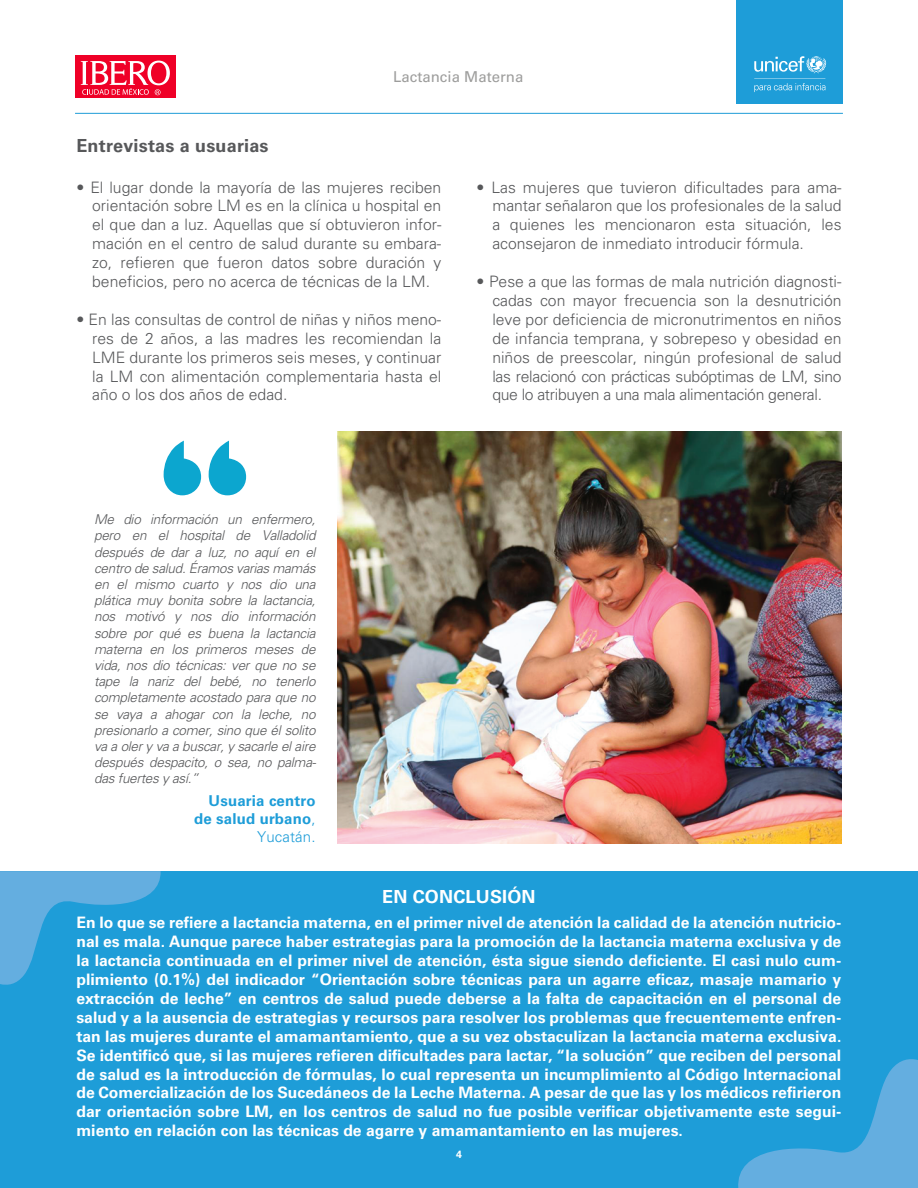
<style>
.page{position:relative;width:918px;height:1188px;background:#fff}
.page>*{position:absolute;margin:0;border:0;box-sizing:border-box;transform-origin:0 0}
.t1{font:700 18px "Univers";letter-spacing:.01em;color:#57585a}
.t2{font:700 18px "Univers";letter-spacing:.01em;color:#fff}
.t3{font:700 15.75px/18.9px "Univers";color:#fff;text-align:justify}
.t4{font:300 15.75px/18.9px "Univers";color:#57585a;text-align:justify}
.t5{font:700 15px/18px "Univers";letter-spacing:.01em;color:#1e9dd8;text-align:right}
.t6{font:15px "Univers";color:#9d9d9c}
.t7{font:italic 300 13.5px/16.2px "Univers";letter-spacing:-.02em;color:#57585a;text-align:justify}
.t8{font:700 10.5px "Univers";color:#fff}
.s1{font-weight:300}
</style>
<div class="page">
<div style="left:736px;top:0;width:107px;height:103px;background:#1e9dd8"></div>
<hr style="left:75px;top:113px;width:768px;height:1px;background:#1e9dd8">
<div style="left:75px;top:55px;width:100px;height:43px;background:#ef0027"></div>
<svg style="left:81px;top:61px;width:89px;height:34px"></svg>
<svg style="left:754px;top:56px;width:72px;height:36px"></svg>
<svg style="left:164px;top:441px;width:82px;height:54px"></svg>
<div style="left:0;top:871px;width:918px;height:317px;background:#1e9dd8"></div>
<svg style="left:0;top:871px;width:161px;height:114px"></svg>
<svg style="left:738px;top:1059px;width:180px;height:129px"></svg>
<img style="left:337px;top:432px;width:504px;height:411px">
<p class="t1" style="left:76px;top:135px;width:194px">Entrevistas a usuarias</p>
<p class="t6" style="left:393px;top:68px;width:132px">Lactancia Materna</p>
<p class="t4" style="left:92px;top:177px;width:351px;text-indent:-16px">• El lugar donde la mayoría de las mujeres reciben orientación sobre LM es en la clínica u hospital en el que dan a luz. Aquellas que sí obtuvieron infor&shy;mación en el centro de salud durante su embara&shy;zo, refieren que fueron datos sobre duración y beneficios, pero no acerca de técnicas de la LM.</p>
<p class="t4" style="left:92px;top:310px;width:351px;text-indent:-16px">• En las consultas de control de niñas y niños meno&shy;res de 2 años, a las madres les recomiendan la LME durante los primeros seis meses, y continuar la LM con alimentación complementaria hasta el año o los dos años de edad.</p>
<p class="t4" style="left:492px;top:177px;width:351px;text-indent:-16px">• Las mujeres que tuvieron dificultades para ama&shy;mantar señalaron que los profesionales de la salud a quienes les mencionaron esta situación, les aconsejaron de inmediato introducir fórmula.</p>
<p class="t4" style="left:492px;top:272px;width:351px;text-indent:-16px">• Pese a que las formas de mala nutrición diagnosti&shy;cadas con mayor frecuencia son la desnutrición leve por deficiencia de micronutrimentos en niños de infancia temprana, y sobrepeso y obesidad en niños de preescolar, ningún profesional de salud las relacionó con prácticas subóptimas de LM, sino que lo atribuyen a una mala alimentación general.</p>
<p class="t7" style="left:94px;top:511px;width:224px">Me dio información un enfermero, pero en el hospital de Valladolid después de dar a luz, no aquí en el centro de salud. Éramos varias mamás en el mismo cuarto y nos dio una plática muy bonita sobre la lactancia, nos motivó y nos dio información sobre por qué es buena la lactancia materna en los primeros meses de vida, nos dio técnicas: ver que no se tape la nariz del bebé, no tenerlo completamente acostado para que no se vaya a ahogar con la leche, no presionarlo a comer, sino que él solito va a oler y va a buscar, y sacarle el aire después despacito, o sea, no palma&shy;das fuertes y así.”</p>
<p class="t5" style="left:194px;top:791px;width:123px">Usuaria centro de salud urbano<span class="s1">,<br>Yucatán.</span></p>
<p class="t2" style="left:382px;top:886px;width:155px">EN CONCLUSIÓN</p>
<p class="t3" style="left:76px;top:913px;width:766px">En lo que se refiere a lactancia materna, en el primer nivel de atención la calidad de la atención nutricio&shy;nal es mala. Aunque parece haber estrategias para la promoción de la lactancia materna exclusiva y de la lactancia continuada en el primer nivel de atención, ésta sigue siendo deficiente. El casi nulo cum&shy;plimiento (0.1%) del indicador “Orientación sobre técnicas para un agarre eficaz, masaje mamario y extracción de leche” en centros de salud puede deberse a la falta de capacitación en el personal de salud y a la ausencia de estrategias y recursos para resolver los problemas que frecuentemente enfren&shy;tan las mujeres durante el amamantamiento, que a su vez obstaculizan la lactancia materna exclusiva.<br>Se identificó que, si las mujeres refieren dificultades para lactar, “la solución” que reciben del personal de salud es la introducción de fórmulas, lo cual representa un incumplimiento al Código Internacional de Comercialización de los Sucedáneos de la Leche Materna. A pesar de que las y los médicos refirieron dar orientación sobre LM, en los centros de salud no fue posible verificar objetivamente este segui&shy;miento en relación con las técnicas de agarre y amamantamiento en las mujeres.</p>
<p class="t8" style="left:456px;top:1148px;width:7px">4</p>
</div>
